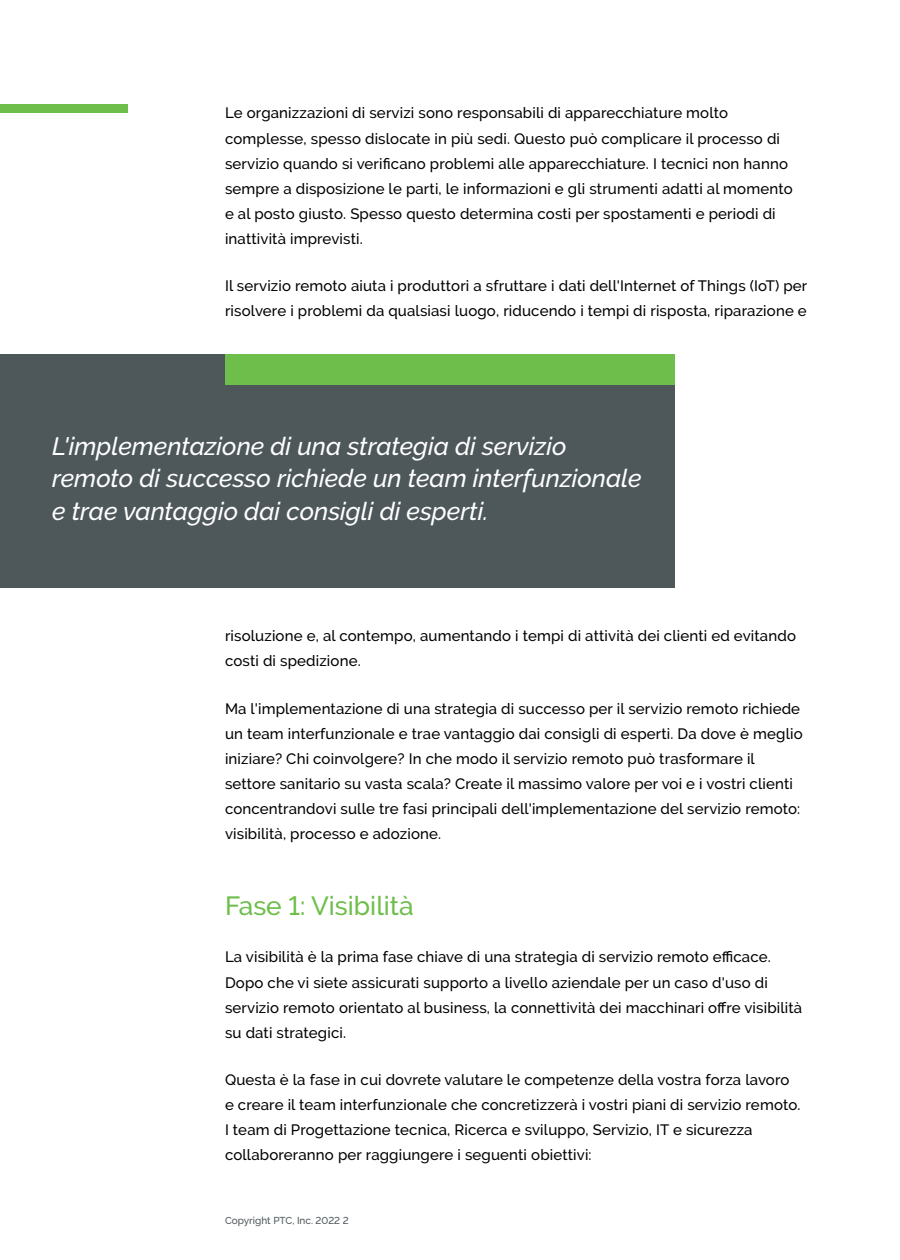
<style>
.page{position:relative;width:900px;height:1260px;background:#fff}
.page>*{position:absolute;margin:0;border:0;box-sizing:border-box;transform-origin:0 0}
.t1{font:500 26.25px "PTC Raleway";color:#6ebe4b}
.t2{font:italic 500 25px/32.5px "PTC Raleway";color:#fff}
.t3{font:500 15px/25px "PTC Raleway";letter-spacing:.01em;color:#000}
.t4{font:500 10px "PTC Raleway";color:#4e585a}
</style>
<div class="page">
<div style="left:0;top:104px;width:128px;height:8px;background:#6ebe4b"></div>
<div style="left:0;top:354px;width:675px;height:234px;background:#4e585a"></div>
<div style="left:225px;top:354px;width:450px;height:30px;background:#6ebe4b"></div>
<p class="t3" style="left:225px;top:101px;width:569px">Le organizzazioni di servizi sono responsabili di apparecchiature molto complesse, spesso dislocate in più sedi. Questo può complicare il processo di servizio quando si verificano problemi alle apparecchiature. I tecnici non hanno sempre a disposizione le parti, le informazioni e gli strumenti adatti al momento e al posto giusto. Spesso questo determina costi per spostamenti e periodi di inattività imprevisti.</p>
<p class="t3" style="left:225px;top:273px;width:584px">Il servizio remoto aiuta i produttori a sfruttare i dati dell'Internet of Things (IoT) per risolvere i problemi da qualsiasi luogo, riducendo i tempi di risposta, riparazione e</p>
<h2 class="t2" style="left:52px;top:430px;width:591px">L'implementazione di una strategia di servizio remoto di successo richiede un team interfunzionale e trae vantaggio dai consigli di esperti.</h2>
<p class="t3" style="left:225px;top:623px;width:572px">risoluzione e, al contempo, aumentando i tempi di attività dei clienti ed evitando costi di spedizione.</p>
<p class="t3" style="left:225px;top:696px;width:579px">Ma l'implementazione di una strategia di successo per il servizio remoto richiede un team interfunzionale e trae vantaggio dai consigli di esperti. Da dove è meglio iniziare? Chi coinvolgere? In che modo il servizio remoto può trasformare il settore sanitario su vasta scala? Create il massimo valore per voi e i vostri clienti concentrandovi sulle tre fasi principali dell'implementazione del servizio remoto: visibilità, processo e adozione.</p>
<h1 class="t1" style="left:225px;top:891px;width:190px">Fase 1: Visibilità</h1>
<p class="t3" style="left:225px;top:945px;width:579px">La visibilità è la prima fase chiave di una strategia di servizio remoto efficace.<br>Dopo che vi siete assicurati supporto a livello aziendale per un caso d'uso di servizio remoto orientato al business, la connettività dei macchinari offre visibilità su dati strategici.</p>
<p class="t3" style="left:225px;top:1067px;width:577px">Questa è la fase in cui dovrete valutare le competenze della vostra forza lavoro e creare il team interfunzionale che concretizzerà i vostri piani di servizio remoto.<br>I team di Progettazione tecnica, Ricerca e sviluppo, Servizio, IT e sicurezza collaboreranno per raggiungere i seguenti obiettivi:</p>
<p class="t4" style="left:225px;top:1215px;width:125px">Copyright PTC, Inc. 2022 2</p>
</div>
